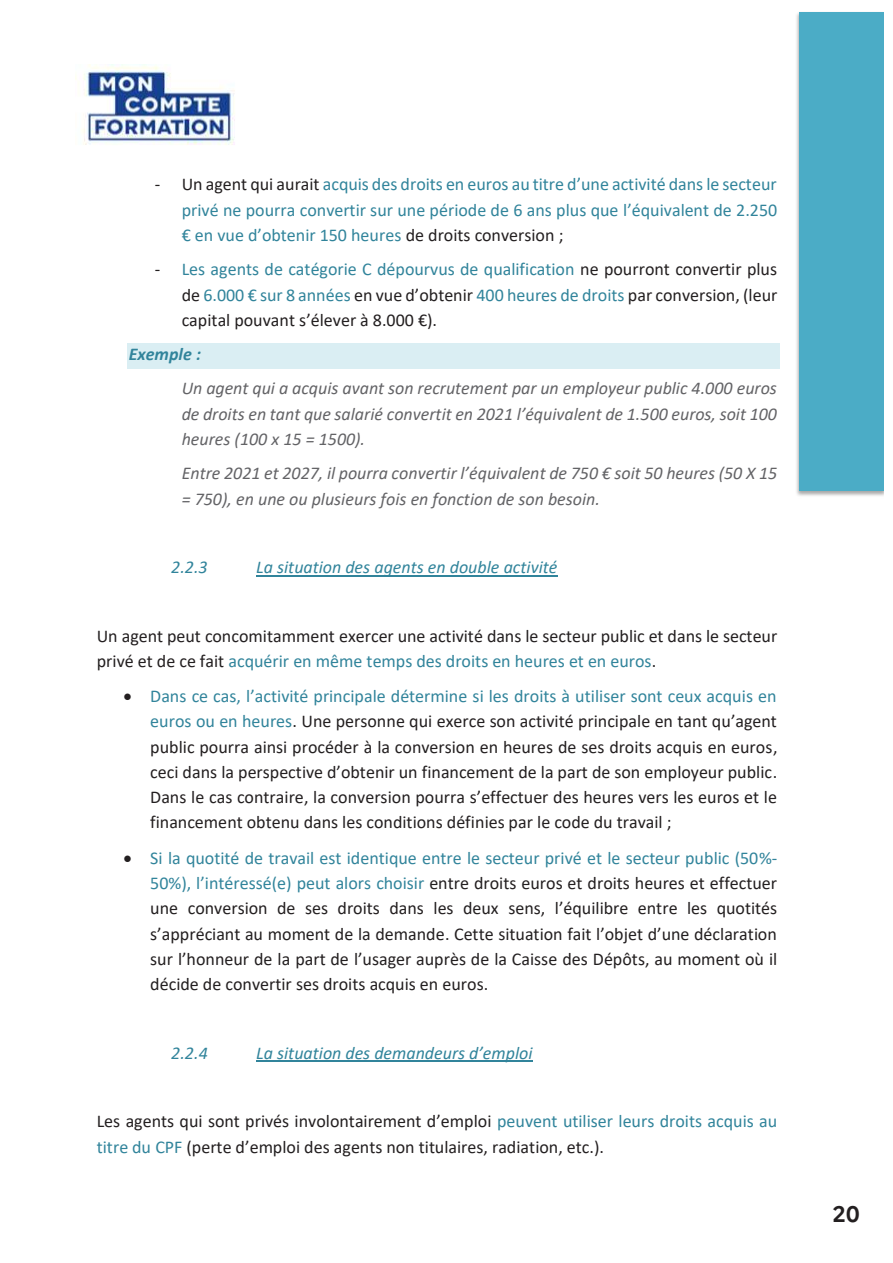
<style>
.page{position:relative;width:893px;height:1263px;background:#fff}
.page>*{position:absolute;margin:0;border:0;box-sizing:border-box;transform-origin:0 0}
.t1{font:700 22.5px "Marianne";color:#231f20}
.t2{font:18px/25.2px "Calibri";color:#231f20;text-align:justify}
.t3{font:italic 18px/34.2px "Calibri";color:#636366}
.t4{font:18px/25.3px "Calibri";color:#31849b;text-align:justify}
.t5{font:italic 18px "Calibri";color:#31849b}
.s1{color:#231f20}
.s2{color:#31849b}
.s3{font-weight:700;color:#31849b}
</style>
<div class="page">
<img style="left:75px;top:65px;width:160px;height:80px">
<div style="left:127px;top:343px;width:652px;height:25px;background:#daeef3"></div>
<hr style="left:256px;top:575px;width:301px;height:1px;background:#31849b">
<hr style="left:256px;top:1061px;width:277px;height:1px;background:#31849b">
<img style="left:796px;top:13px;width:87px;height:483px">
<div style="left:799px;top:12px;width:84px;height:479px;background:#4bacc6"></div>
<p class="t4" style="left:182px;top:171px;width:597px;text-indent:-27px"><span class="s1">- Un agent qui aurait</span> acquis des droits en euros au titre d’une activité dans le secteur privé ne pourra convertir sur une période de 6 ans plus que l’équivalent de 2.250 € en vue d’obtenir 150 heures <span class="s1">de droits conversion ;</span></p>
<p class="t2" style="left:182px;top:256px;width:597px;text-indent:-27px">- <span class="s2">Les agents de catégorie C dépourvus de qualification</span> ne pourront convertir plus de <span class="s2">6.000 € sur 8 années</span> en vue d’obtenir <span class="s2">400 heures de droits</span> par conversion, (leur capital pouvant s’élever à 8.000 €).</p>
<p class="t3" style="left:182px;top:336px;width:597px;text-indent:-53px"><span class="s3">Exemple :<br></span>Un agent qui a acquis avant son recrutement par un employeur public 4.000 euros</p>
<p class="t3" style="left:182px;top:400px;width:597px;line-height:25.2px">de droits en tant que salarié convertit en 2021 l’équivalent de 1.500 euros, soit 100 heures (100 x 15 = 1500).</p>
<p class="t3" style="left:182px;top:460px;width:597px;line-height:25.3px">Entre 2021 et 2027, il pourra convertir l’équivalent de 750 € soit 50 heures (50 X 15 = 750), en une ou plusieurs fois en fonction de son besoin.</p>
<p class="t5" style="left:171px;top:554px;width:38px">2.2.3</p>
<p class="t5" style="left:256px;top:554px;width:303px">La situation des agents en double activité</p>
<p class="t2" style="left:97px;top:622px;width:682px">Un agent peut concomitamment exercer une activité dans le secteur public et dans le secteur privé et de ce fait <span class="s2">acquérir en même temps des droits en heures et en euros</span>.</p>
<p class="t2" style="left:150px;top:683px;width:629px;text-indent:-27px">• <span class="s2">Dans ce cas, l’activité principale détermine si les droits à utiliser sont ceux acquis en euros ou en heures</span>. Une personne qui exerce son activité principale en tant qu’agent public pourra ainsi procéder à la conversion en heures de ses droits acquis en euros, ceci dans la perspective d’obtenir un financement de la part de son employeur public.<br>Dans le cas contraire, la conversion pourra s’effectuer des heures vers les euros et le financement obtenu dans les conditions définies par le code du travail ;</p>
<p class="t2" style="left:150px;top:845px;width:629px;text-indent:-27px">• <span class="s2">Si la quotité de travail est identique entre le secteur privé et le secteur public (50%- 50%), l’intéressé(e) peut alors choisir</span> entre droits euros et droits heures et effectuer une conversion de ses droits dans les deux sens, l’équilibre entre les quotités s’appréciant au moment de la demande. Cette situation fait l’objet d’une déclaration sur l’honneur de la part de l’usager auprès de la Caisse des Dépôts, au moment où il décide de convertir ses droits acquis en euros.</p>
<p class="t5" style="left:171px;top:1040px;width:38px">2.2.4</p>
<p class="t5" style="left:256px;top:1040px;width:278px">La situation des demandeurs d’emploi</p>
<p class="t2" style="left:97px;top:1108px;width:682px">Les agents qui sont privés involontairement d’emploi <span class="s2">peuvent utiliser leurs droits acquis au titre du CPF</span> (perte d’emploi des agents non titulaires, radiation, etc.).</p>
<p class="t1" style="left:833px;top:1200px;width:28px">20</p>
</div>
